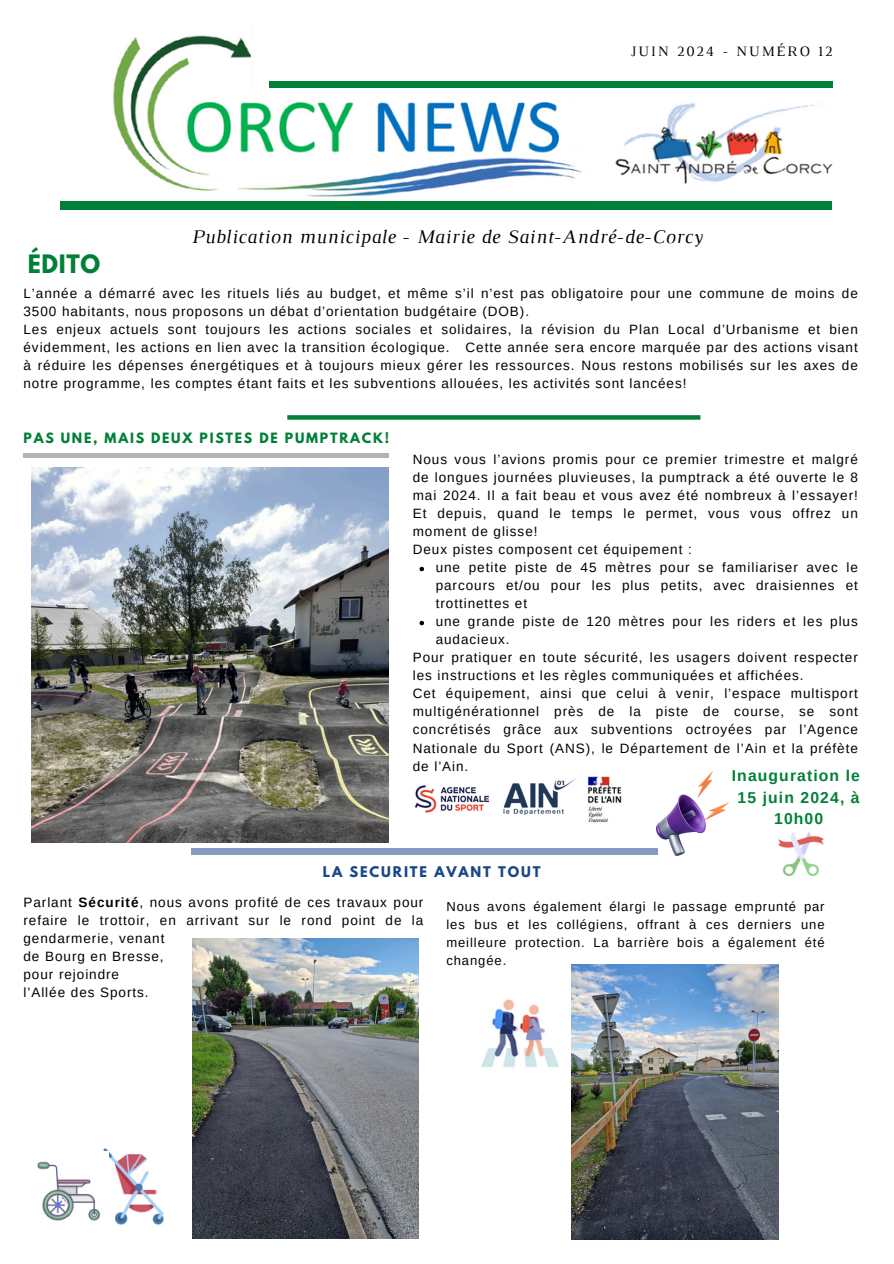
<style>
.page{position:relative;width:894px;height:1264px;background:#fff}
.page>*{position:absolute;margin:0;border:0;box-sizing:border-box;transform-origin:0 0}
.t1{font:700 22.5px "League Spartan";letter-spacing:.03em;color:#008037}
.t2{font:italic 19.65px "Luthier";letter-spacing:.03em;color:#000}
.t3{font:700 15.75px/21.3px "Arimo";letter-spacing:.07em;color:#008037;text-align:center}
.t4{font:14.7px "Luthier";letter-spacing:.14em;color:#000}
.t5{font:13.5px/18px "Arimo";letter-spacing:.07em;color:#000;text-align:justify}
.t6{font:13.05px/18px "Arimo";letter-spacing:.07em;color:#000;text-align:justify}
.t7{font:700 13.05px "League Spartan";letter-spacing:.14em;color:#1a4789}
.t8{font:700 12.6px "League Spartan";letter-spacing:.14em;color:#008037}
.s1{font-weight:700}
</style>
<div class="page">
<img style="left:83px;top:35px;width:524px;height:167px">
<div style="left:61px;top:202px;width:770px;height:8px;background:#008037"></div>
<div style="left:269px;top:81px;width:563px;height:6px;background:#008037"></div>
<hr style="left:558px;top:494px;width:284px;height:3px;background:#f6f6f4">
<img style="left:615px;top:103px;width:217px;height:81px">
<div style="left:24px;top:453px;width:365px;height:5px;background:#b3b3b3"></div>
<img style="left:32px;top:468px;width:356px;height:374px">
<img style="left:481px;top:999px;width:78px;height:69px">
<img style="left:414px;top:777px;width:208px;height:46px">
<svg style="left:287px;top:415px;width:413px;height:4px;background:#0c8540"></svg>
<img style="left:192px;top:938px;width:226px;height:300px">
<img style="left:571px;top:964px;width:207px;height:275px">
<div style="left:191px;top:848px;width:466px;height:6px;background:#839cbf"></div>
<img style="left:103px;top:1148px;width:61px;height:77px">
<img style="left:37px;top:1151px;width:72px;height:74px">
<svg style="left:419px;top:567px;width:5px;height:4px"></svg>
<svg style="left:419px;top:621px;width:5px;height:4px"></svg>
<img style="left:656px;top:771px;width:72px;height:84px">
<img style="left:778px;top:832px;width:46px;height:44px">
<p class="t1" style="left:28px;top:253px;width:74px">ÉDITO</p>
<p class="t4" style="left:630px;top:45px;width:203px">JUIN 2024 - NUMÉRO 12</p>
<p class="t2" style="left:191px;top:229px;width:512px">Publication municipale - Mairie de Saint-André-de-Corcy</p>
<p class="t5" style="left:23px;top:284px;width:835px">L’année a démarré avec les rituels liés au budget, et même s’il n’est pas obligatoire pour une commune de moins de<br>3500 habitants, nous proposons un débat d’orientation budgétaire (DOB).</p>
<p class="t5" style="left:23px;top:320px;width:835px">Les enjeux actuels sont toujours les actions sociales et solidaires, la révision du Plan Local d’Urbanisme et bien évidemment, les actions en lien avec la transition écologique. Cette année sera encore marquée par des actions visant à réduire les dépenses énergétiques et à toujours mieux gérer les ressources. Nous restons mobilisés sur les axes de notre programme, les comptes étant faits et les subventions allouées, les activités sont lancées!</p>
<p class="t8" style="left:23px;top:431px;width:367px">PAS UNE, MAIS DEUX PISTES DE PUMPTRACK!</p>
<h4 class="t5" style="left:412px;top:450px;width:446px">Nous vous l’avions promis pour ce premier trimestre et malgré de longues journées pluvieuses, la pumptrack a été ouverte le 8 mai 2024. Il a fait beau et vous avez été nombreux à l’essayer!<br>Et depuis, quand le temps le permet, vous vous offrez un moment de glisse!</h4>
<p class="t5" style="left:412px;top:540px;width:280px">Deux pistes composent cet équipement :</p>
<p class="t5" style="left:435px;top:558px;width:423px">une petite piste de 45 mètres pour se familiariser avec le parcours et/ou pour les plus petits, avec draisiennes et trottinettes et</p>
<p class="t5" style="left:435px;top:612px;width:423px">une grande piste de 120 mètres pour les riders et les plus audacieux.</p>
<p class="t5" style="left:412px;top:648px;width:446px">Pour pratiquer en toute sécurité, les usagers doivent respecter les instructions et les règles communiquées et affichées.</p>
<h5 class="t5" style="left:412px;top:684px;width:446px">Cet équipement, ainsi que celui à venir, l’espace multisport multigénérationnel près de la piste de course, se sont concrétisés grâce aux subventions octroyées par l’Agence Nationale du Sport (ANS), le Département de l’Ain et la préfète de l’Ain.</h5>
<p class="t3" style="left:731px;top:765px;width:130px">Inauguration le<br>15 juin 2024, à<br>10h00</p>
<p class="t7" style="left:323px;top:865px;width:219px">LA SECURITE AVANT TOUT</p>
<p class="t5" style="left:23px;top:893px;width:401px">Parlant <span class="s1">Sécurité</span>, nous avons profité de ces travaux pour refaire le trottoir, en arrivant sur le rond point de la gendarmerie, venant</p>
<p class="t5" style="left:23px;top:947px;width:142px">de Bourg en Bresse,</p>
<p class="t5" style="left:23px;top:965px;width:97px">pour rejoindre</p>
<p class="t5" style="left:23px;top:983px;width:127px">l’Allée des Sports.</p>
<p class="t6" style="left:446px;top:897px;width:379px">Nous avons également élargi le passage emprunté par les bus et les collégiens, offrant à ces derniers une meilleure protection. La barrière bois a également été changée.</p>
</div>
